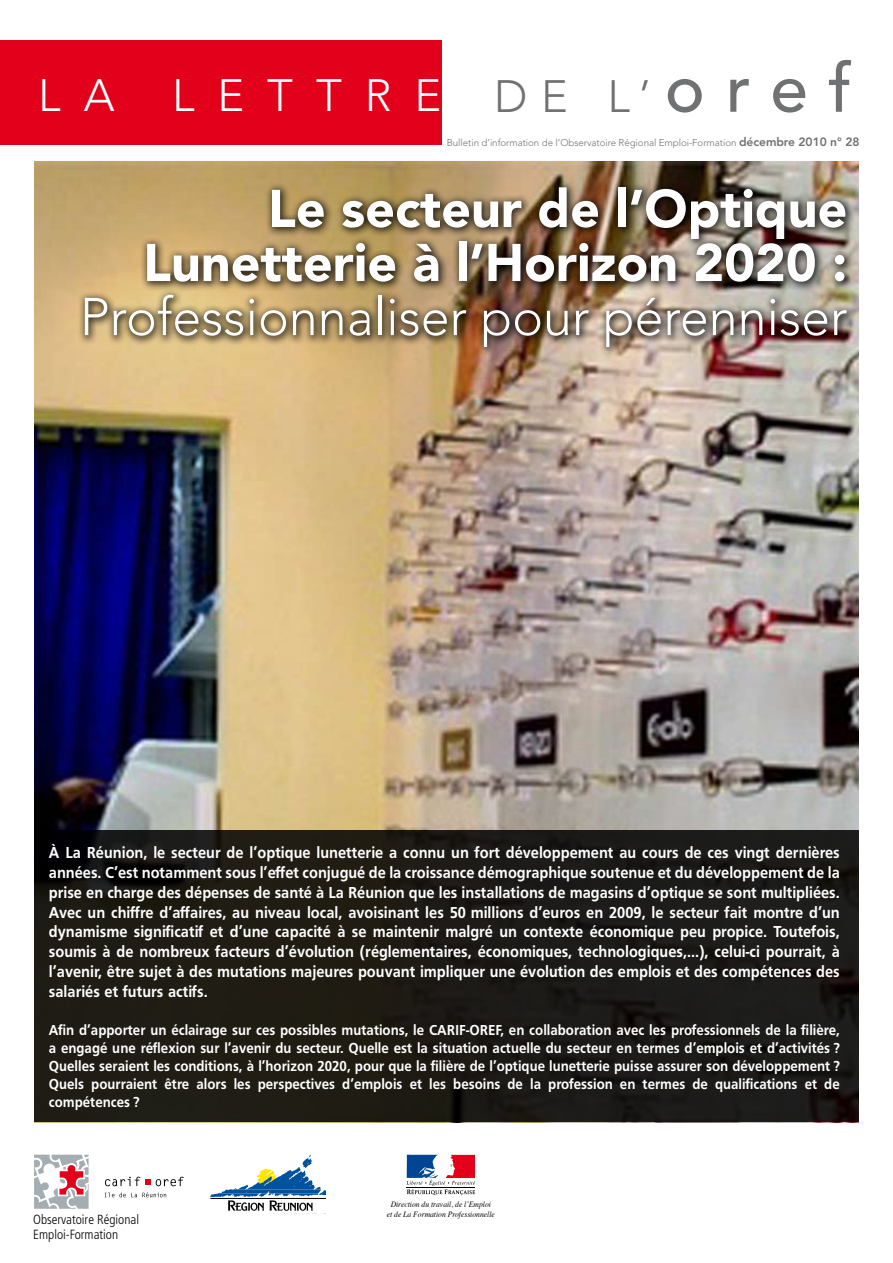
<style>
.page{position:relative;width:893px;height:1263px;background:#fff}
.page>*{position:absolute;margin:0;border:0;box-sizing:border-box;transform-origin:0 0}
.t1{font:900 52.5px/54px "Avenir";color:#fff;text-align:right}
.t2{font:300 52.5px "Avenir";color:#fff}
.t3{font:300 45px "Avenir";color:#707173}
.t4{font:300 45px "Avenir";letter-spacing:.51em;color:#fff}
.t5{font:16.5px/19.8px "Frutiger Bold FO";color:#fff;text-align:justify;scale:.92 1}
.t6{font:15px/18px "Frutiger Bold FO";color:#fff;text-align:justify;scale:.92 1}
.t7{font:300 condensed 13.2px/15.9px "Frutiger";color:#000}
.t8{font:300 9.75px "Avenir";letter-spacing:-.005em;color:#707173}
.t9{font:italic 8.1px/9.8px "Times";color:#000;text-align:center;scale:.94 1}
.s1{font-weight:500;font-size:67.5px}
.s2{font-weight:800;font-size:12px}
</style>
<div class="page">
<img style="left:34px;top:162px;width:825px;height:960px">
<div style="left:0;top:41px;width:441px;height:104px;background:#e2001a"></div>
<svg style="left:210px;top:1154px;width:115px;height:57px"></svg>
<svg style="left:34px;top:1155px;width:55px;height:54px"></svg>
<svg style="left:105px;top:1177px;width:45px;height:9px"></svg>
<svg style="left:156px;top:1177px;width:28px;height:9px"></svg>
<svg style="left:105px;top:1192px;width:61px;height:5px"></svg>
<svg style="left:406px;top:1155px;width:69px;height:40px"></svg>
<div style="left:34px;top:830px;width:825px;height:291px;background:#1d1c15"></div>
<div style="left:76px;top:179px;width:780px;height:177px;background:#000;opacity:.75"></div>
<h2 class="t4" style="left:38px;top:69px;width:78px">L A</h2>
<h2 class="t4" style="left:172px;top:69px;width:270px">LETTRE</h2>
<h2 class="t3" style="left:494px;top:70px;width:359px">DE L’<span class="s1">oref</span></h2>
<p class="t8" style="left:447px;top:136px;width:414px">Bulletin d’information de l’Observatoire Régional Emploi-Formation <span class="s2">décembre 2010 n° 28</span></p>
<h1 class="t1" style="left:143px;top:181px;width:706px">Le secteur de l’Optique<br>Lunetterie à l’Horizon 2020 :</h1>
<h1 class="t2" style="left:80px;top:286px;width:769px">Professionnaliser pour pérenniser</h1>
<p class="t5" style="left:49px;top:843px;width:861px">À La Réunion, le secteur de l’optique lunetterie a connu un fort développement au cours de ces vingt dernières années. C’est notamment sous l’effet conjugué de la croissance démographique soutenue et du développement de la prise en charge des dépenses de santé à La Réunion que les installations de magasins d’optique se sont multipliées.<br>Avec un chiffre d’affaires, au niveau local, avoisinant les 50 millions d’euros en 2009, le secteur fait montre d’un dynamisme significatif et d’une capacité à se maintenir malgré un contexte économique peu propice. Toutefois, soumis à de nombreux facteurs d’évolution (réglementaires, économiques, technologiques,...), celui-ci pourrait, à l’avenir, être sujet à des mutations majeures pouvant impliquer une évolution des emplois et des compétences des salariés et futurs actifs.</p>
<p class="t6" style="left:49px;top:1021px;width:861px">Afin d’apporter un éclairage sur ces possibles mutations, le CARIF-OREF, en collaboration avec les professionnels de la filière, a engagé une réflexion sur l’avenir du secteur. Quelle est la situation actuelle du secteur en termes d’emplois et d’activités?<br>Quelles seraient les conditions, à l’horizon 2020, pour que la filière de l’optique lunetterie puisse assurer son développement?<br>Quels pourraient être alors les perspectives d’emplois et les besoins de la profession en termes de qualifications et de compétences?</p>
<p class="t7" style="left:33px;top:1211px;width:107px">Observatoire Régional<br>Emploi-Formation</p>
<p class="t9" style="left:387px;top:1199px;width:116px">Direction du travail, de l’Emploi<br>et de La Formation Professionnelle</p>
</div>
